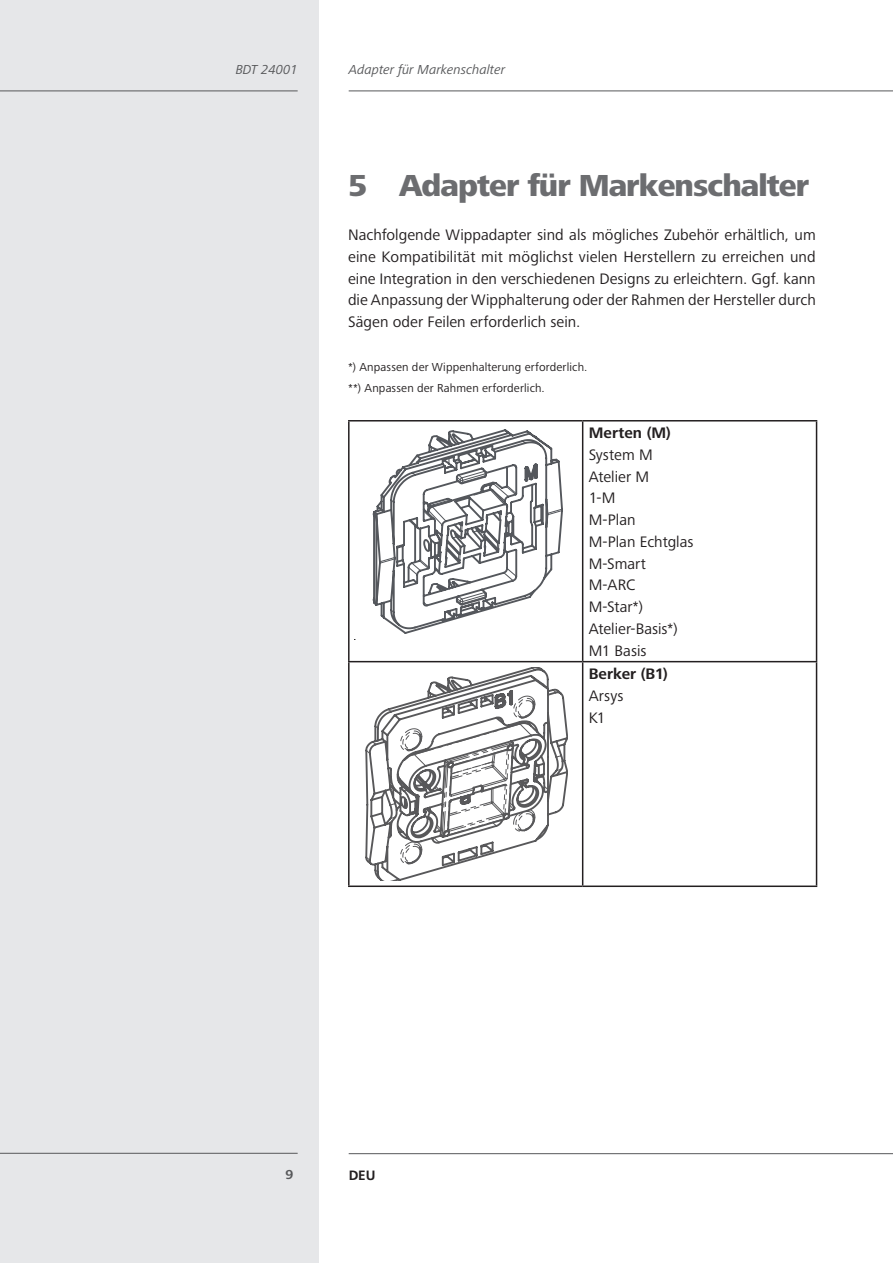
<style>
.page{position:relative;width:893px;height:1263px;background:#fff}
.page>*{position:absolute;margin:0;border:0;box-sizing:border-box;transform-origin:0 0}
.t1{font:800 31.5px "Frutiger Next LTW1 G";letter-spacing:-.03em;color:#6c6d70}
.t2{font:15.75px/21.8px "Frutiger Next LTW1 G";color:#231f20}
.t3{font:700 15.75px "Frutiger Next LTW1 G";letter-spacing:.005em;color:#231f20}
.t4{font:italic 13.5px "Frutiger Next LTW1 G";color:#57585a}
.t5{font:700 13.5px "Frutiger LT Com";color:#231f20}
.t6{font:700 13.5px "Frutiger Next LTW1 G";color:#57585a}
.t7{font:12px/21.8px "Frutiger Next LTW1 G";letter-spacing:.015em;color:#231f20}
</style>
<div class="page">
<div style="left:0;top:0;width:319px;height:1263px;background:#e6e7e9"></div>
<hr style="left:349px;top:1153px;width:544px;height:1px;background:#57585a">
<hr style="left:0;top:1153px;width:298px;height:1px;background:#57585a">
<hr style="left:349px;top:91px;width:544px;height:1px;background:#57585a">
<hr style="left:0;top:91px;width:298px;height:1px;background:#57585a">
<hr style="left:348px;top:420px;width:235px;height:1px;background:#231f20">
<hr style="left:348px;top:421px;width:2px;height:240px;background:#231f20">
<hr style="left:583px;top:420px;width:234px;height:1px;background:#231f20">
<hr style="left:582px;top:421px;width:1px;height:240px;background:#231f20">
<hr style="left:816px;top:421px;width:1px;height:240px;background:#231f20">
<hr style="left:348px;top:661px;width:235px;height:1px;background:#231f20">
<hr style="left:348px;top:662px;width:2px;height:223px;background:#231f20">
<hr style="left:583px;top:661px;width:234px;height:1px;background:#231f20">
<hr style="left:582px;top:662px;width:1px;height:223px;background:#231f20">
<hr style="left:816px;top:662px;width:1px;height:223px;background:#231f20">
<hr style="left:348px;top:885px;width:235px;height:2px;background:#231f20">
<hr style="left:583px;top:885px;width:234px;height:2px;background:#231f20">
<svg style="left:372px;top:429px;width:191px;height:205px"></svg>
<svg style="left:365px;top:668px;width:202px;height:212px"></svg>
<p class="t4" style="left:236px;top:61px;width:63px">BDT 24001</p>
<p class="t4" style="left:349px;top:61px;width:158px">Adapter für Markenschalter</p>
<h1 class="t1" style="left:348px;top:168px;width:463px">5 Adapter für Markenschalter</h1>
<p class="t2" style="left:348px;top:224px;width:469px;text-align:justify">Nachfolgende Wippadapter sind als mögliches Zubehör erhältlich, um eine Kompatibilität mit möglichst vielen Herstellern zu erreichen und eine Integration in den verschiedenen Designs zu erleichtern. Ggf. kann die Anpassung der Wipphalterung oder der Rahmen der Hersteller durch Sägen oder Feilen erforderlich sein.</p>
<p class="t7" style="left:348px;top:356px;width:241px">*) Anpassen der Wippenhalterung erforderlich. **) Anpassen der Rahmen erforderlich.</p>
<p class="t3" style="left:589px;top:424px;width:84px">Merten (M)</p>
<p class="t2" style="left:589px;top:444px;width:106px">System M<br>Atelier M<br>1-M<br>M-Plan<br>M-Plan Echtglas<br>M-Smart<br>M-ARC<br>M-Star*)<br>Atelier-Basis*)<br>M1 Basis</p>
<p class="t3" style="left:589px;top:665px;width:81px">Berker (B1)</p>
<p class="t2" style="left:589px;top:685px;width:36px">Arsys<br>K1</p>
<p class="t6" style="left:285px;top:1167px;width:9px">9</p>
<p class="t5" style="left:349px;top:1167px;width:28px">DEU</p>
</div>
